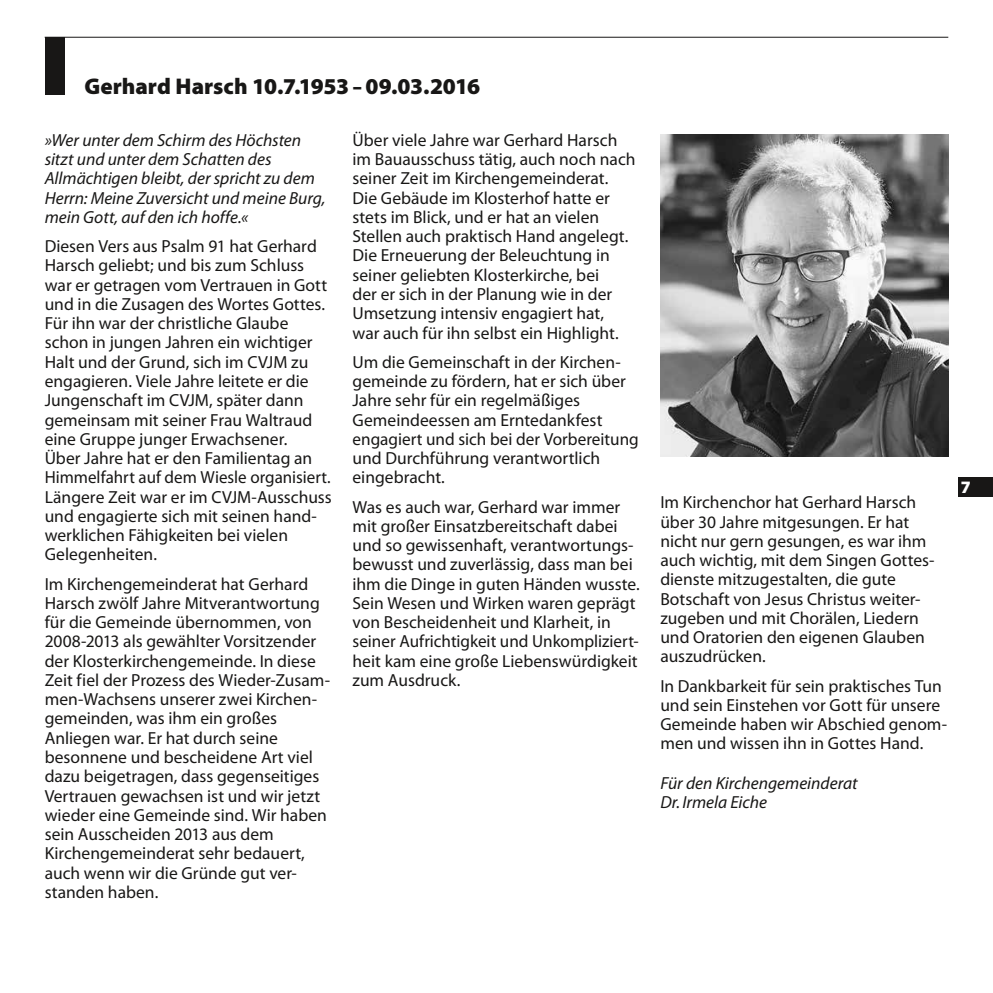
<style>
.page{position:relative;width:993px;height:993px;background:#fff}
.page>*{position:absolute;margin:0;border:0;box-sizing:border-box;transform-origin:0 0}
.t1{font:900 22.75px "Myriad Pro";color:#181716}
.t2{font:17.5px/19.2px "Myriad Pro";color:#181716}
.t3{font:italic 17.5px/19.2px "Myriad Pro";color:#181716}
.t4{font:900 17.5px "Myriad Pro";color:#fff}
</style>
<div class="page">
<div style="left:957px;top:476px;width:35px;height:20px;background:#181716"></div>
<hr style="left:45px;top:37px;width:902px;height:1px;background:#181716">
<div style="left:45px;top:37px;width:19px;height:57px;background:#181716"></div>
<img style="left:660px;top:134px;width:287px;height:322px">
<h1 class="t1" style="left:84px;top:71px;width:397px">Gerhard Harsch 10.7.1953 – 09.03.2016</h1>
<p class="t3" style="left:45px;top:130px;width:282px">»Wer unter dem Schirm des Höchsten sitzt und unter dem Schatten des Allmächtigen bleibt, der spricht zu dem Herrn: Meine Zuversicht und meine Burg, mein Gott, auf den ich hoffe.«</p>
<p class="t2" style="left:45px;top:236px;width:288px">Diesen Vers aus Psalm 91 hat Gerhard Harsch geliebt; und bis zum Schluss war er getragen vom Vertrauen in Gott und in die Zusagen des Wortes Gottes.<br>Für ihn war der christliche Glaube schon in jungen Jahren ein wichtiger Halt und der Grund, sich im CVJM zu engagieren. Viele Jahre leitete er die Jungenschaft im CVJM, später dann gemeinsam mit seiner Frau Waltraud eine Gruppe junger Erwachsener.<br>Über Jahre hat er den Familientag an Himmelfahrt auf dem Wiesle organisiert.<br>Längere Zeit war er im CVJM-Ausschuss und engagierte sich mit seinen hand&shy;werklichen Fähigkeiten bei vielen Gelegenheiten.</p>
<p class="t2" style="left:45px;top:573px;width:287px">Im Kirchengemeinderat hat Gerhard Harsch zwölf Jahre Mitverantwortung für die Gemeinde übernommen, von 2008-2013 als gewählter Vorsitzender der Klosterkirchengemeinde. In diese Zeit fiel der Prozess des Wieder-Zusam&shy;men-Wachsens unserer zwei Kirchen&shy;gemeinden, was ihm ein großes Anliegen war. Er hat durch seine besonnene und bescheidene Art viel dazu beigetragen, dass gegenseitiges Vertrauen gewachsen ist und wir jetzt wieder eine Gemeinde sind. Wir haben sein Ausscheiden 2013 aus dem Kirchengemeinderat sehr bedauert, auch wenn wir die Gründe gut ver&shy;standen haben.</p>
<p class="t2" style="left:352px;top:130px;width:284px">Über viele Jahre war Gerhard Harsch im Bauausschuss tätig, auch noch nach seiner Zeit im Kirchengemeinderat.<br>Die Gebäude im Klosterhof hatte er stets im Blick, und er hat an vielen Stellen auch praktisch Hand angelegt.<br>Die Erneuerung der Beleuchtung in seiner geliebten Klosterkirche, bei<br>der er sich in der Planung wie in der Umsetzung intensiv engagiert hat, war auch für ihn selbst ein Highlight.</p>
<p class="t2" style="left:352px;top:352px;width:288px">Um die Gemeinschaft in der Kirchen&shy;gemeinde zu fördern, hat er sich über<br>Jahre sehr für ein regelmäßiges<br>Gemeindeessen am Erntedankfest engagiert und sich bei der Vorbereitung und Durchführung verantwortlich eingebracht.</p>
<p class="t2" style="left:352px;top:496px;width:289px">Was es auch war, Gerhard war immer mit großer Einsatzbereitschaft dabei und so gewissenhaft, verantwortungs&shy;bewusst und zuverlässig, dass man bei ihm die Dinge in guten Händen wusste.<br>Sein Wesen und Wirken waren geprägt von Bescheidenheit und Klarheit, in seiner Aufrichtigkeit und Unkompliziert&shy;heit kam eine große Liebenswürdigkeit zum Ausdruck.</p>
<p class="t2" style="left:660px;top:492px;width:275px">Im Kirchenchor hat Gerhard Harsch über 30 Jahre mitgesungen. Er hat nicht nur gern gesungen, es war ihm auch wichtig, mit dem Singen Gottes&shy;dienste mitzugestalten, die gute<br>Botschaft von Jesus Christus weiter&shy;zugeben und mit Chorälen, Liedern und Oratorien den eigenen Glauben auszudrücken.</p>
<p class="t2" style="left:660px;top:675px;width:288px">In Dankbarkeit für sein praktisches Tun und sein Einstehen vor Gott für unsere Gemeinde haben wir Abschied genom&shy;men und wissen ihn in Gottes Hand.</p>
<p class="t3" style="left:660px;top:772px;width:199px">Für den Kirchengemeinderat<br>Dr. Irmela Eiche</p>
<p class="t4" style="left:960px;top:475px;width:12px">7</p>
</div>
